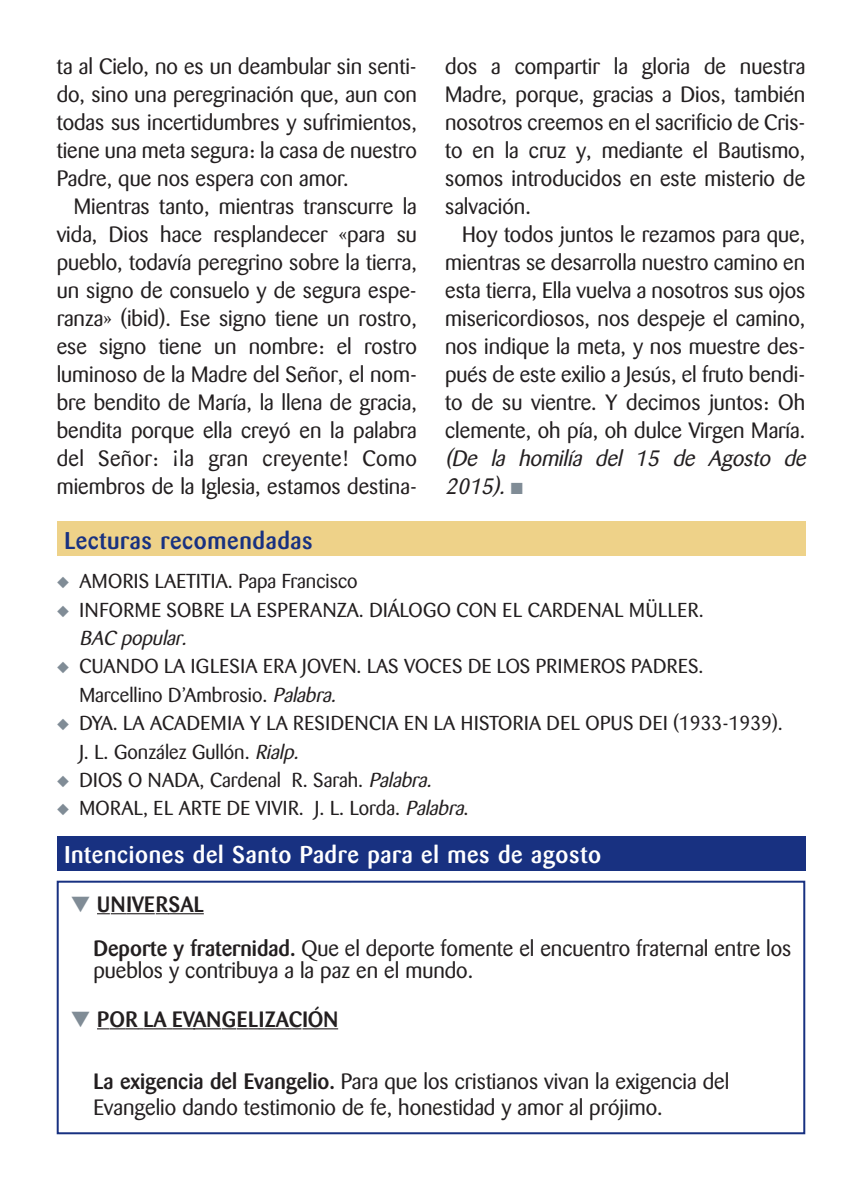
<style>
.page{position:relative;width:862px;height:1191px;background:#fff}
.page>*{position:absolute;margin:0;border:0;box-sizing:border-box;transform-origin:0 0}
.t1{font:500 24px "Barmeno";letter-spacing:.025em;color:#fff}
.t2{font:500 24px "Barmeno";letter-spacing:.025em;color:#183181}
.t3{font:22px/28px "Barmeno";color:#231f20;text-align:justify}
.t4{font:italic 22px/28px "Barmeno";color:#231f20}
.t5{font:500 22px "Barmeno";letter-spacing:.01em;color:#231f20}
.t6{font:20px/28.4px "Barmeno";color:#231f20}
.t7{font:20px/28.4px "Barmeno";letter-spacing:.02em;color:#231f20}
.s1{color:#808c96}
.s2{font-style:italic}
.s3{font-weight:500}
</style>
<div class="page">
<div style="left:57px;top:522px;width:748px;height:34px;background:#eed289"></div>
<svg style="left:97px;top:913px;width:71px;height:1px"></svg>
<hr style="left:168px;top:913px;width:36px;height:1px;background:#231f20">
<svg style="left:97px;top:1028px;width:204px;height:1px"></svg>
<hr style="left:302px;top:1028px;width:36px;height:1px;background:#231f20">
<div style="left:57px;top:880px;width:748px;height:254px;border:2px solid #183181"></div>
<div style="left:57px;top:836px;width:748px;height:34px;background:#183181"></div>
<p class="t3" style="left:57px;top:54px;width:362px">ta al Cielo, no es un deambular sin senti&shy;do, sino una peregrinación que, aun con todas sus incertidumbres y sufrimientos, tiene una meta segura: la casa de nuestro Padre, que nos espera con amor.</p>
<p class="t3" style="left:57px;top:194px;width:362px;text-indent:17px">Mientras tanto, mientras transcurre la vida, Dios hace resplandecer «para su pueblo, todavía peregrino sobre la tierra, un signo de consuelo y de segura espe&shy;ranza» (ibid). Ese signo tiene un rostro, ese signo tiene un nombre: el rostro luminoso de la Madre del Señor, el nom&shy;bre bendito de María, la llena de gracia, bendita porque ella creyó en la palabra del Señor: ¡la gran creyente! Como miembros de la Iglesia, estamos destina-</p>
<p class="t2" style="left:64px;top:530px;width:250px">Lecturas recomendadas</p>
<p class="t3" style="left:445px;top:54px;width:362px">dos a compartir la gloria de nuestra Madre, porque, gracias a Dios, también nosotros creemos en el sacrificio de Cris&shy;to en la cruz y, mediante el Bautismo, somos introducidos en este misterio de salvación.</p>
<p class="t3" style="left:445px;top:222px;width:362px;text-indent:17px">Hoy todos juntos le rezamos para que, mientras se desarrolla nuestro camino en esta tierra, Ella vuelva a nosotros sus ojos misericordiosos, nos despeje el camino, nos indique la meta, y nos muestre des&shy;pués de este exilio a Jesús, el fruto bendi&shy;to de su vientre. Y decimos juntos: Oh clemente, oh pía, oh dulce Virgen María.</p>
<p class="t4" style="left:445px;top:446px;width:366px">(De la homilía del 15 de Agosto de<br>2015). <span class="s1">■</span></p>
<p class="t6" style="left:57px;top:568px;width:302px"><span class="s1">◆</span> AMORIS LAETITIA. Papa Francisco</p>
<p class="t7" style="left:79px;top:597px;width:626px;text-indent:-23px"><span class="s1">◆</span> INFORME SOBRE LA ESPERANZA. DIÁLOGO CON EL CARDENAL MÜLLER.<br><span class="s2">BAC popular.</span></p>
<p class="t6" style="left:79px;top:654px;width:625px;text-indent:-23px"><span class="s1">◆</span> CUANDO LA IGLESIA ERA JOVEN. LAS VOCES DE LOS PRIMEROS PADRES.<br>Marcellino D’Ambrosio. <span class="s2">Palabra.</span></p>
<p class="t7" style="left:79px;top:710px;width:705px;text-indent:-23px"><span class="s1">◆</span> DYA. LA ACADEMIA Y LA RESIDENCIA EN LA HISTORIA DEL OPUS DEI (1933-1939).<br>J. L. González Gullón. <span class="s2">Rialp.</span></p>
<p class="t6" style="left:57px;top:767px;width:381px"><span class="s1">◆</span> DIOS O NADA, Cardenal R. Sarah. <span class="s2">Palabra.</span></p>
<p class="t6" style="left:57px;top:796px;width:413px"><span class="s1">◆</span> MORAL, EL ARTE DE VIVIR. J. L. Lorda. <span class="s2">Palabra</span>.</p>
<p class="t1" style="left:64px;top:844px;width:538px">Intenciones del Santo Padre para el mes de agosto</p>
<p class="t3" style="left:93px;top:883px;width:699px;line-height:44.4px;text-indent:-23px"><span class="s1">▼</span> <span class="s3">UNIVERSAL<br>Deporte y fraternidad.</span> Que el deporte fomente el encuentro fraternal entre los</p>
<p class="t3" style="left:93px;top:958px;width:381px">pueblos y contribuya a la paz en el mundo.</p>
<p class="t5" style="left:71px;top:1009px;width:269px"><span class="s1">▼</span> POR LA EVANGELIZACIÓN</p>
<p class="t3" style="left:93px;top:1070px;width:637px;line-height:26.2px"><span class="s3">La exigencia del Evangelio.</span> Para que los cristianos vivan la exigencia del<br>Evangelio dando testimonio de fe, honestidad y amor al prójimo.</p>
</div>
